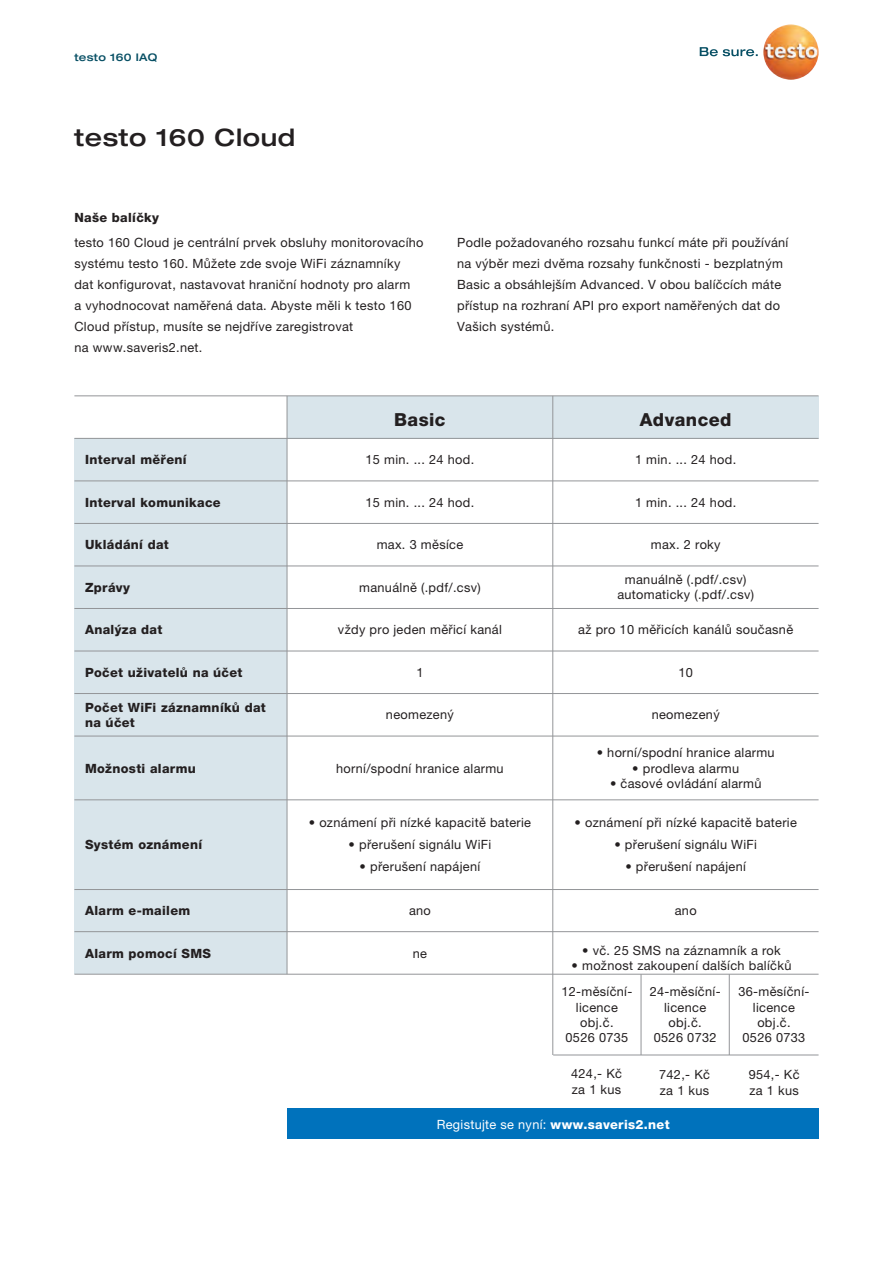
<style>
.page{position:relative;width:893px;height:1263px;background:#fff}
.page>*{position:absolute;margin:0;border:0;box-sizing:border-box;transform-origin:0 0}
.t1{font:500 expanded 24px "Helvetica Neue LTW1 G";letter-spacing:.025em;color:#231f20}
.t2{font:800 18px "Helvetica Neue LTW1 G";letter-spacing:.025em;color:#231f20}
.t3{font:12.75px/15.3px "Helvetica Neue LTW1 G";letter-spacing:.025em;color:#231f20}
.t4{font:800 12.75px/15.3px "Helvetica Neue LTW1 G";letter-spacing:.025em;color:#231f20}
.t5{font:12.75px "Helvetica Neue LTW1 G";letter-spacing:.025em;color:#fff}
.t6{font:500 expanded 10.5px "Helvetica Neue LTW1 G";letter-spacing:.025em;color:#074f64}
.s1{font-weight:800}
</style>
<div class="page">
<svg style="left:700px;top:47px;width:58px;height:9px"></svg>
<img style="left:763px;top:24px;width:56px;height:56px;border-radius:28px">
<div style="left:74px;top:438px;width:213px;height:494px;background:#d9e5eb"></div>
<div style="left:74px;top:932px;width:213px;height:42px;background:#d9e5eb"></div>
<div style="left:287px;top:396px;width:532px;height:42px;background:#d9e5eb"></div>
<hr style="left:74px;top:395px;width:745px;height:1px;background:#939598">
<hr style="left:74px;top:438px;width:745px;height:1px;background:#939598">
<hr style="left:74px;top:480px;width:745px;height:1px;background:#939598">
<hr style="left:74px;top:523px;width:745px;height:1px;background:#939598">
<hr style="left:74px;top:566px;width:745px;height:1px;background:#939598">
<hr style="left:74px;top:608px;width:745px;height:1px;background:#939598">
<hr style="left:74px;top:651px;width:745px;height:1px;background:#939598">
<hr style="left:74px;top:693px;width:745px;height:1px;background:#939598">
<hr style="left:74px;top:736px;width:745px;height:1px;background:#939598">
<hr style="left:74px;top:799px;width:745px;height:1px;background:#939598">
<hr style="left:74px;top:889px;width:745px;height:1px;background:#939598">
<hr style="left:287px;top:396px;width:1px;height:578px;background:#939598">
<hr style="left:552px;top:396px;width:1px;height:659px;background:#939598">
<hr style="left:641px;top:974px;width:1px;height:81px;background:#939598">
<hr style="left:729px;top:974px;width:1px;height:81px;background:#939598">
<hr style="left:74px;top:931px;width:745px;height:1px;background:#939598">
<hr style="left:74px;top:974px;width:745px;height:1px;background:#939598">
<hr style="left:553px;top:1054px;width:266px;height:1px;background:#939598">
<div style="left:287px;top:1108px;width:532px;height:31px;background:#0072bc"></div>
<p class="t6" style="left:74px;top:51px;width:84px">testo 160 IAQ</p>
<h1 class="t1" style="left:74px;top:122px;width:222px">testo 160 Cloud</h1>
<p class="t4" style="left:74px;top:210px;width:86px">Naše balíčky</p>
<p class="t3" style="left:74px;top:232px;width:351px;line-height:21px">testo 160 Cloud je centrální prvek obsluhy monitorovacího systému testo 160. Můžete zde svoje WiFi záznamníky<br>dat konfigurovat, nastavovat hraniční hodnoty pro alarm<br>a vyhodnocovat naměřená data. Abyste měli k testo 160<br>Cloud přístup, musíte se nejdříve zaregistrovat<br>na www.saveris2.net.</p>
<p class="t3" style="left:457px;top:232px;width:333px;line-height:21px">Podle požadovaného rozsahu funkcí máte při používání na výběr mezi dvěma rozsahy funkčnosti - bezplatným Basic a obsáhlejším Advanced. V obou balíčcích máte přístup na rozhraní API pro export naměřených dat do Vašich systémů.</p>
<h2 class="t2" style="left:394px;top:409px;width:53px">Basic</h2>
<h2 class="t2" style="left:640px;top:409px;width:93px">Advanced</h2>
<p class="t4" style="left:85px;top:452px;width:103px">Interval měření</p>
<p class="t3" style="left:366px;top:452px;width:110px">15 min. ... 24 hod.</p>
<p class="t3" style="left:635px;top:452px;width:103px">1 min. ... 24 hod.</p>
<p class="t4" style="left:85px;top:495px;width:137px">Interval komunikace</p>
<p class="t3" style="left:366px;top:494px;width:110px">15 min. ... 24 hod.</p>
<p class="t3" style="left:635px;top:494px;width:103px">1 min. ... 24 hod.</p>
<p class="t4" style="left:85px;top:537px;width:85px">Ukládání dat</p>
<p class="t3" style="left:377px;top:537px;width:88px">max. 3 měsíce</p>
<p class="t3" style="left:651px;top:537px;width:71px">max. 2 roky</p>
<p class="t4" style="left:85px;top:580px;width:46px">Zprávy</p>
<p class="t3" style="left:359px;top:579px;width:123px">manuálně (.pdf/.csv)</p>
<p class="t3" style="left:617px;top:572px;width:138px;text-align:center">manuálně (.pdf/.csv) automaticky (.pdf/.csv)</p>
<p class="t4" style="left:85px;top:622px;width:79px">Analýza dat</p>
<p class="t3" style="left:338px;top:622px;width:165px">vždy pro jeden měřicí kanál</p>
<p class="t3" style="left:578px;top:622px;width:217px">až pro 10 měřicích kanálů současně</p>
<p class="t4" style="left:85px;top:665px;width:159px">Počet uživatelů na účet</p>
<p class="t3" style="left:416px;top:664px;width:9px">1</p>
<p class="t3" style="left:678px;top:664px;width:16px">10</p>
<p class="t3" style="left:386px;top:707px;width:69px">neomezený</p>
<p class="t4" style="left:85px;top:699px;width:182px">Počet WiFi záznamníků dat na účet</p>
<p class="t4" style="left:85px;top:760px;width:112px">Možnosti alarmu</p>
<p class="t3" style="left:652px;top:707px;width:69px">neomezený</p>
<p class="t3" style="left:597px;top:745px;width:180px">• horní/spodní hranice alarmu</p>
<p class="t3" style="left:632px;top:760px;width:108px">• prodleva alarmu</p>
<p class="t3" style="left:610px;top:775px;width:153px">• časové ovládání alarmů</p>
<p class="t3" style="left:336px;top:760px;width:169px">horní/spodní hranice alarmu</p>
<p class="t4" style="left:85px;top:837px;width:119px">Systém oznámení</p>
<p class="t3" style="left:309px;top:815px;width:224px">• oznámení při nízké kapacitě baterie</p>
<p class="t3" style="left:349px;top:837px;width:144px">• přerušení signálu WiFi</p>
<p class="t3" style="left:360px;top:858px;width:122px">• přerušení napájení</p>
<p class="t3" style="left:575px;top:815px;width:224px">• oznámení při nízké kapacitě baterie</p>
<p class="t3" style="left:614px;top:837px;width:144px">• přerušení signálu WiFi</p>
<p class="t3" style="left:625px;top:858px;width:122px">• přerušení napájení</p>
<p class="t4" style="left:85px;top:903px;width:107px">Alarm e-mailem</p>
<p class="t3" style="left:409px;top:903px;width:23px">ano</p>
<p class="t3" style="left:675px;top:903px;width:23px">ano</p>
<p class="t4" style="left:85px;top:945px;width:127px">Alarm pomocí SMS</p>
<p class="t3" style="left:413px;top:945px;width:16px">ne</p>
<p class="t3" style="left:582px;top:943px;width:200px">• vč. 25 SMS na záznamník a rok</p>
<p class="t3" style="left:572px;top:958px;width:221px">• možnost zakoupení dalších balíčků</p>
<p class="t3" style="left:561px;top:984px;width:71px;text-align:center">12-měsíční&shy;licence obj.č.<br>0526 0735</p>
<p class="t3" style="left:650px;top:984px;width:71px;text-align:center">24-měsíční&shy;licence obj.č.<br>0526 0732</p>
<p class="t3" style="left:738px;top:984px;width:71px;text-align:center">36-měsíční&shy;licence obj.č.<br>0526 0733</p>
<p class="t3" style="left:571px;top:1066px;width:52px">424,- Kč za 1 kus</p>
<p class="t3" style="left:659px;top:1067px;width:52px">742,- Kč za 1 kus</p>
<p class="t3" style="left:749px;top:1067px;width:52px">954,- Kč za 1 kus</p>
<p class="t5" style="left:437px;top:1116px;width:234px">Registujte se nyní: <span class="s1">www.saveris2.net</span></p>
</div>
